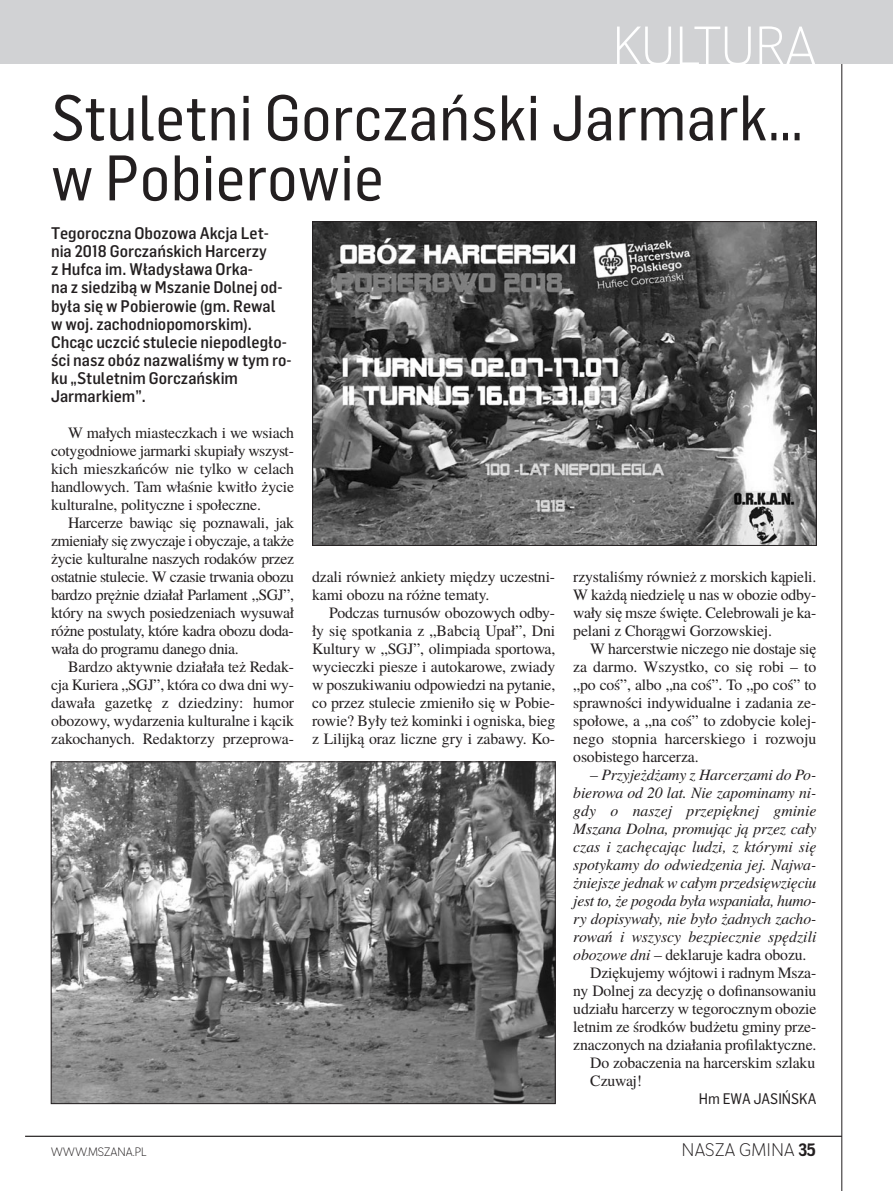
<style>
.page{position:relative;width:893px;height:1191px;background:#fff}
.page>*{position:absolute;margin:0;border:0;box-sizing:border-box;transform-origin:0 0}
.t1{font:63px/60px "Flama Semicondensed Basic";color:#231f20}
.t2{font:54px "Negotiate Lt";color:#fff}
.t3{font:18px "Negotiate Lt";letter-spacing:.025em;color:#231f20}
.t4{font:500 16.5px/18px "Flama Semicondensed";color:#231f20}
.t5{font:15.75px/18px "Te X Gyre Termes";letter-spacing:-.01em;color:#231f20;text-align:justify}
.t6{font:italic 15.75px "Te X Gyre Termes";letter-spacing:-.01em;color:#231f20}
.t7{font:15px "Flama Semicondensed Basic";color:#231f20}
.t8{font:12px "Negotiate Lt";color:#231f20}
.s1{font-style:italic}
.s2{font-family:"Negotiate Rg";font-weight:700}
</style>
<div class="page">
<hr style="left:25px;top:1135px;width:817px;height:1px;background:#231f20">
<hr style="left:841px;top:0;width:1px;height:1191px;background:#231f20">
<div style="left:0;top:0;width:893px;height:64px;background:#d1d2d4"></div>
<img style="left:53px;top:763px;width:500px;height:338px">
<img style="left:314px;top:223px;width:500px;height:320px">
<div style="left:312px;top:221px;width:504px;height:324px;border:1px solid #231f20"></div>
<h2 class="t2" style="left:613px;top:15px;width:205px">KULTURA</h2>
<h1 class="t1" style="left:51px;top:94px;width:754px">Stu let ni Gor czań ski Jar mark… w Po bie ro wie</h1>
<p class="t4" style="left:51px;top:226px;width:242px">Te go rocz na Obo zo wa Ak cja Let - nia 2018 Gor czań skich Har ce rzy<br>z Huf ca im. Wła dy sła wa Or ka -<br>na z sie dzi bą w Msza nie Dol nej od - by ła się w Po bie ro wie (gm. Re wal<br>w woj. za chod nio po mor skim).<br>Chcąc uczcić stu le cie nie pod le gło - ści nasz obóz na zwa li śmy w tym ro - ku „Stu let nim Gor czań skim<br>Jar mar kiem”.</p>
<p class="t5" style="left:51px;top:425px;width:245px;text-indent:17px">W ma łych mia stecz kach i we wsiach co ty go dnio we jar mar ki sku pia ły wszyst - kich miesz kań ców nie tyl ko w ce lach han dlo wych. Tam wła śnie kwi tło ży cie kul tu ral ne, po li tycz ne i spo łecz ne.</p>
<p class="t5" style="left:51px;top:515px;width:245px;text-indent:17px">Har ce rze ba wiąc się po zna wa li, jak zmie nia ły się zwy cza je i oby cza je, a ta kże ży cie kul tu ral ne na szych ro da ków przez ostat nie stu le cie. W cza sie trwa nia obo zu bar dzo prę żnie dzia łał Par la ment „SGJ”, któ ry na swych po sie dze niach wy su wał ró żne po stu la ty, któ re ka dra obo zu do da - wa ła do pro gra mu da ne go dnia.</p>
<p class="t5" style="left:51px;top:659px;width:245px;text-indent:17px">Bar dzo ak tyw nie dzia ła ła też Re dak - cja Ku rie ra „SGJ”, któ ra co dwa dni wy - da wa ła ga zet kę z dzie dzi ny: hu mor obo zo wy, wy da rze nia kul tu ral ne i ką cik za ko cha nych. Re dak to rzy prze pro wa -</p>
<p class="t5" style="left:312px;top:569px;width:244px">dza li rów nież an kie ty mię dzy uczest ni - ka mi obo zu na ró żne te ma ty.</p>
<p class="t5" style="left:312px;top:605px;width:245px;text-indent:17px">Pod czas tur nu sów obo zo wych od by - ły się spo tka nia z „Bab cią Upał”, Dni Kul tu ry w „SGJ”, olim pia da spor to wa, wy ciecz ki pie sze i au to ka ro we, zwia dy w po szu ki wa niu od po wie dzi na py ta nie, co przez stu le cie zmie ni ło się w Po bie - ro wie? By ły też ko min ki i ogni ska, bieg z Li lij ką oraz licz ne gry i za ba wy. Ko -</p>
<p class="t5" style="left:573px;top:569px;width:245px">rzy sta li śmy rów nież z mor skich ką pie li.<br>W ka żdą nie dzie lę u nas w obo zie od by - wa ły się msze świę te. Ce le bro wa li je ka - pe la ni z Cho rą gwi Go rzow skiej.</p>
<p class="t5" style="left:573px;top:641px;width:245px;text-indent:17px">W har cer stwie ni cze go nie do sta je się za dar mo. Wszyst ko, co się ro bi – to „po coś”, al bo „na coś”. To „po coś” to spraw no ści in dy wi du al ne i za da nia ze - spo ło we, a „na coś” to zdo by cie ko lej - ne go stop nia har cer skie go i roz wo ju oso bi ste go har ce rza.</p>
<p class="t6" style="left:590px;top:769px;width:227px">– Przy je żdża my z Har ce rza mi do Po -</p>
<p class="t6" style="left:573px;top:787px;width:244px">bie ro wa od 20 lat. Nie za po mi na my ni -</p>
<p class="t6" style="left:573px;top:805px;width:245px">gdy o na szej prze pięk nej gmi nie</p>
<p class="t6" style="left:573px;top:823px;width:245px">Msza na Dol na, pro mu jąc ją przez ca ły</p>
<p class="t6" style="left:573px;top:841px;width:245px">czas i za chę ca jąc lu dzi, z któ ry mi się</p>
<p class="t6" style="left:573px;top:859px;width:244px">spo ty ka my do od wie dze nia jej. Naj wa -</p>
<p class="t6" style="left:573px;top:877px;width:245px">żniej sze jed nak w ca łym przed się wzię ciu</p>
<p class="t6" style="left:573px;top:895px;width:244px">jest to, że po go da by ła wspa nia ła, hu mo -</p>
<p class="t6" style="left:573px;top:913px;width:244px">ry do pi sy wa ły, nie by ło żad nych za cho -</p>
<p class="t6" style="left:573px;top:931px;width:245px">ro wań i wszy scy bez piecz nie spę dzi li</p>
<p class="t5" style="left:573px;top:947px;width:235px"><span class="s1">obo zo we dni</span> – de kla ru je ka dra obo zu.</p>
<p class="t5" style="left:590px;top:965px;width:227px">Dzię ku je my wój to wi i rad nym Msza -</p>
<p class="t5" style="left:573px;top:983px;width:245px">ny Dol nej za de cy zję o do fi nan so wa niu</p>
<p class="t5" style="left:573px;top:1001px;width:245px">udzia łu har ce rzy w te go rocz nym obo zie</p>
<p class="t5" style="left:573px;top:1019px;width:244px">let nim ze środ ków bu dże tu gmi ny prze -</p>
<p class="t5" style="left:573px;top:1037px;width:245px">zna czo nych na dzia ła nia pro fi lak tycz ne.</p>
<p class="t5" style="left:590px;top:1055px;width:227px">Do zo ba cze nia na har cer skim szla ku</p>
<p class="t5" style="left:590px;top:1073px;width:53px">Czu waj!</p>
<p class="t7" style="left:699px;top:1093px;width:119px">Hm EWA JA SIŃ SKA</p>
<p class="t8" style="left:51px;top:1144px;width:97px">WWW.MSZANA.PL</p>
<p class="t3" style="left:682px;top:1138px;width:136px">NASZA GMINA <span class="s2">35</span></p>
</div>
